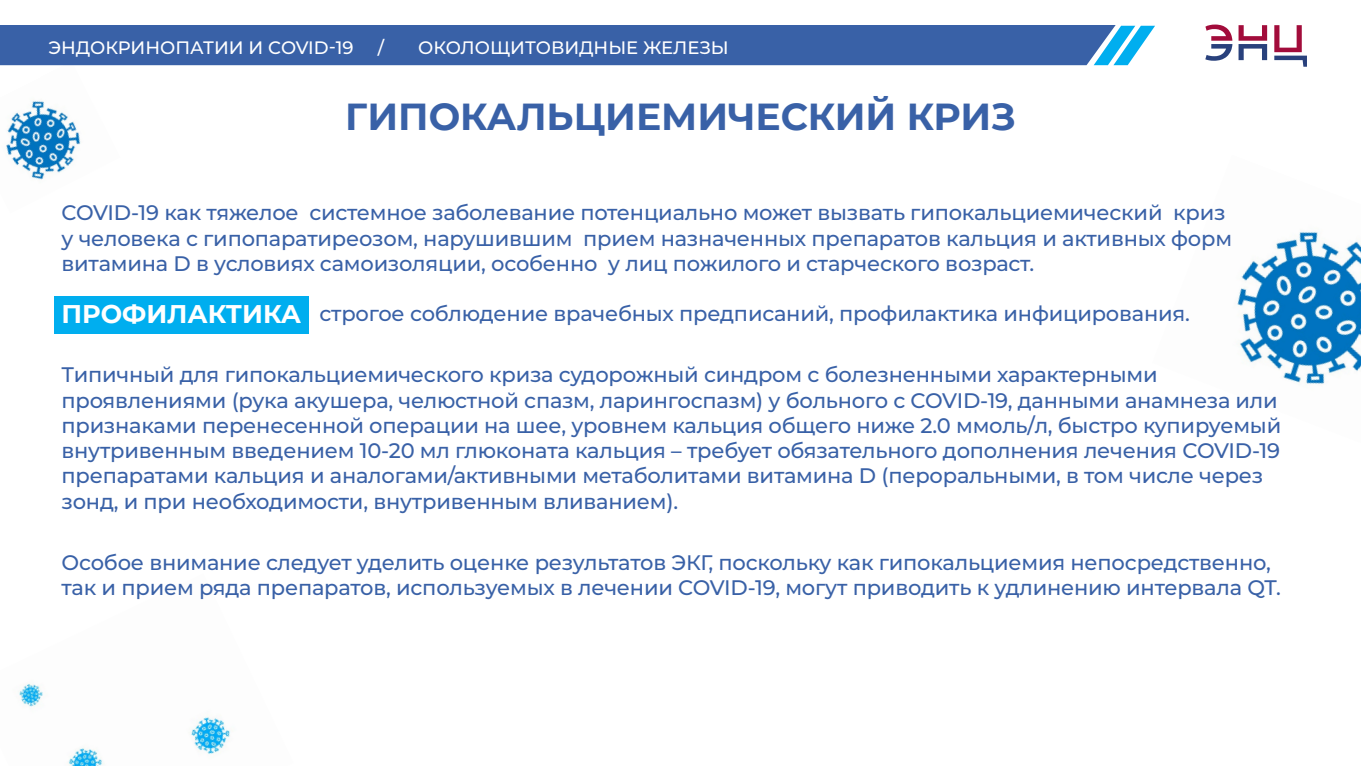
<style>
.page{position:relative;width:1361px;height:766px;background:#fff}
.page>*{position:absolute;margin:0;border:0;box-sizing:border-box;transform-origin:0 0}
.t1{font:700 37.5px "Montserrat";color:#3961a7}
.t2{font:700 25.5px "Montserrat";color:#fff}
.t3{font:500 21px/25.2px "Montserrat";letter-spacing:-.01em;color:#3961a7}
.t4{font:500 18px "Montserrat";color:#fff}
</style>
<div class="page">
<img style="left:1237px;top:231px;width:124px;height:153px">
<img style="left:19px;top:683px;width:211px;height:82px">
<img style="left:0;top:65px;width:120px;height:115px">
<div style="left:0;top:25px;width:1115px;height:40px;background:#3961a7"></div>
<svg style="left:1093px;top:26px;width:62px;height:39px"></svg>
<svg style="left:1238px;top:25px;width:29px;height:35px"></svg>
<svg style="left:1205px;top:25px;width:27px;height:36px"></svg>
<svg style="left:1274px;top:25px;width:33px;height:42px"></svg>
<div style="left:55px;top:296px;width:254px;height:37px;background:#00aeef"></div>
<p class="t4" style="left:48px;top:35px;width:307px">ЭНДОКРИНОПАТИИ И COVID-19</p>
<p class="t4" style="left:378px;top:35px;width:8px">/</p>
<p class="t4" style="left:418px;top:35px;width:312px">ОКОЛОЩИТОВИДНЫЕ ЖЕЛЕЗЫ</p>
<h1 class="t1" style="left:345px;top:89px;width:672px">ГИПОКАЛЬЦИЕМИЧЕСКИЙ КРИЗ</h1>
<p class="t3" style="left:62px;top:199px;width:1172px">COVID-19 как тяжелое системное заболевание потенциально может вызвать гипокальциемический криз у человека с гипопаратиреозом, нарушившим прием назначенных препаратов кальция и активных форм витамина D в условиях самоизоляции, особенно у лиц пожилого и старческого возраст.</p>
<p class="t3" style="left:319px;top:300px;width:872px">строгое соблюдение врачебных предписаний, профилактика инфицирования.</p>
<p class="t2" style="left:62px;top:296px;width:241px">ПРОФИЛАКТИКА</p>
<p class="t3" style="left:62px;top:361px;width:1220px">Типичный для гипокальциемического криза судорожный синдром с болезненными характерными проявлениями (рука акушера, челюстной спазм, ларингоспазм) у больного с COVID-19, данными анамнеза или признаками перенесенной операции на шее, уровнем кальция общего ниже 2.0 ммоль/л, быстро купируемый внутривенным введением 10-20 мл глюконата кальция – требует обязательного дополнения лечения COVID-19 препаратами кальция и аналогами/активными метаболитами витамина D (пероральными, в том числе через зонд, и при необходимости, внутривенным вливанием).</p>
<p class="t3" style="left:62px;top:548px;width:1220px">Особое внимание следует уделить оценке результатов ЭКГ, поскольку как гипокальциемия непосредственно, так и прием ряда препаратов, используемых в лечении COVID-19, могут приводить к удлинению интервала QT.</p>
</div>
